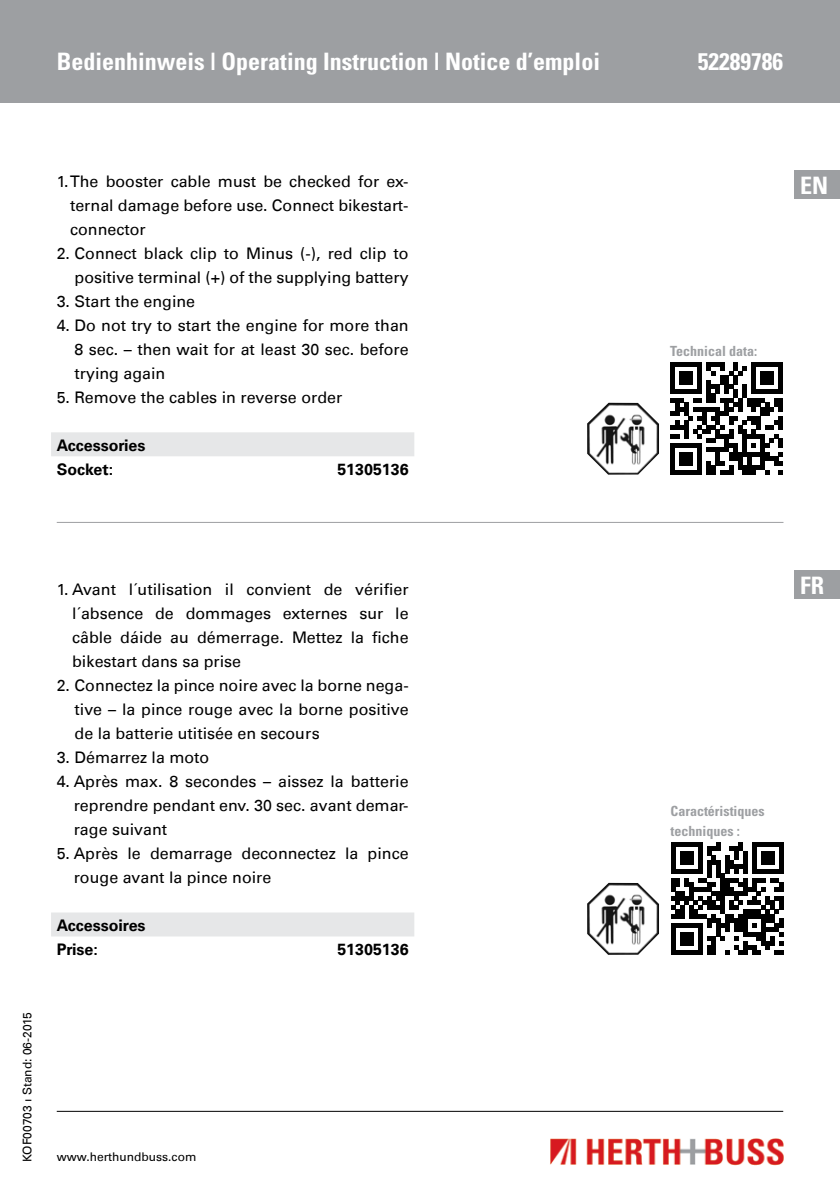
<style>
.page{position:relative;width:840px;height:1191px;background:#fff}
.page>*{position:absolute;margin:0;border:0;box-sizing:border-box;transform-origin:0 0}
.t1{font:700 condensed 24px "Univers";color:#fff}
.t2{font:16px/24px "Univers Com 55 Roman";color:#000;text-align:justify}
.t3{font:700 16px/24px "Univers Com 65";color:#000}
.t4{font:700 condensed 14px/20.2px "Univers";color:#9d9fa2}
.t5{font:12px "Univers Com 55 Roman";color:#000}
</style>
<div class="page">
<div style="left:0;top:0;width:839px;height:102px;background:#9d9fa2"></div>
<hr style="left:57px;top:1111px;width:725px;height:1px;background:#000">
<img style="left:550px;top:1138px;width:234px;height:28px">
<div style="left:794px;top:570px;width:45px;height:29px;background:#9d9fa2"></div>
<div style="left:794px;top:170px;width:45px;height:28px;background:#9d9fa2"></div>
<div style="left:51px;top:432px;width:363px;height:24px;background:#e6e7e8"></div>
<div style="left:51px;top:912px;width:363px;height:24px;background:#e6e7e8"></div>
<svg style="left:670px;top:362px;width:112px;height:112px"></svg>
<img style="left:587px;top:402px;width:71px;height:72px">
<img style="left:587px;top:882px;width:71px;height:72px">
<hr style="left:57px;top:522px;width:726px;height:1px;background:#9d9fa2">
<svg style="left:671px;top:842px;width:112px;height:112px"></svg>
<h1 class="t1" style="left:57px;top:47px;width:544px">Bedienhinweis | Operating Instruction | Notice d’emploi</h1>
<h1 class="t1" style="left:697px;top:47px;width:87px">52289786</h1>
<p class="t2" style="left:57px;top:169px;width:353px">1. The booster cable must be checked for ex-</p>
<h1 class="t1" style="left:799px;top:170px;width:30px">EN</h1>
<p class="t2" style="left:70px;top:193px;width:340px">ternal damage before use. Connect bikestart&shy;connector</p>
<p class="t2" style="left:57px;top:241px;width:353px;text-align:right">2. Connect black clip to Minus (-), red clip to positive terminal (+) of the supplying battery</p>
<p class="t2" style="left:57px;top:289px;width:140px">3. Start the engine</p>
<p class="t2" style="left:74px;top:313px;width:335px;text-indent:-18px">4. Do not try to start the engine for more than 8 sec. – then wait for at least 30 sec. before trying again</p>
<p class="t2" style="left:57px;top:385px;width:287px">5. Remove the cables in reverse order</p>
<p class="t3" style="left:57px;top:433px;width:90px">Accessories<br>Socket:</p>
<p class="t4" style="left:670px;top:340px;width:88px">Technical data:</p>
<p class="t3" style="left:337px;top:457px;width:73px">51305136</p>
<p class="t5" style="left:20px;top:1162px;width:152px;rotate:-90deg">KOF00703 ı Stand: 06-2015</p>
<p class="t2" style="left:72px;top:577px;width:338px;text-indent:-15px">1. Avant l´utilisation il convient de vérifier l´absence de dommages externes sur le câble dáide au démerrage. Mettez la fiche bikestart dans sa prise</p>
<p class="t2" style="left:74px;top:673px;width:335px;text-indent:-18px">2. Connectez la pince noire avec la borne nega&shy;tive – la pince rouge avec la borne positive de la batterie utitisée en secours</p>
<p class="t2" style="left:57px;top:745px;width:154px">3. Démarrez la moto</p>
<p class="t2" style="left:74px;top:769px;width:336px;text-indent:-17px">4. Après max. 8 secondes – aissez la batterie reprendre pendant env. 30 sec. avant demar&shy;rage suivant</p>
<p class="t2" style="left:74px;top:841px;width:336px;text-indent:-17px">5. Après le demarrage deconnectez la pince rouge avant la pince noire</p>
<p class="t3" style="left:57px;top:913px;width:90px">Accessoires<br>Prise:</p>
<p class="t3" style="left:337px;top:937px;width:73px">51305136</p>
<p class="t5" style="left:57px;top:1149px;width:141px">www.herthundbuss.com</p>
<h1 class="t1" style="left:799px;top:571px;width:25px">FR</h1>
<p class="t4" style="left:670px;top:800px;width:96px">Caractéristiques techniques :</p>
</div>
